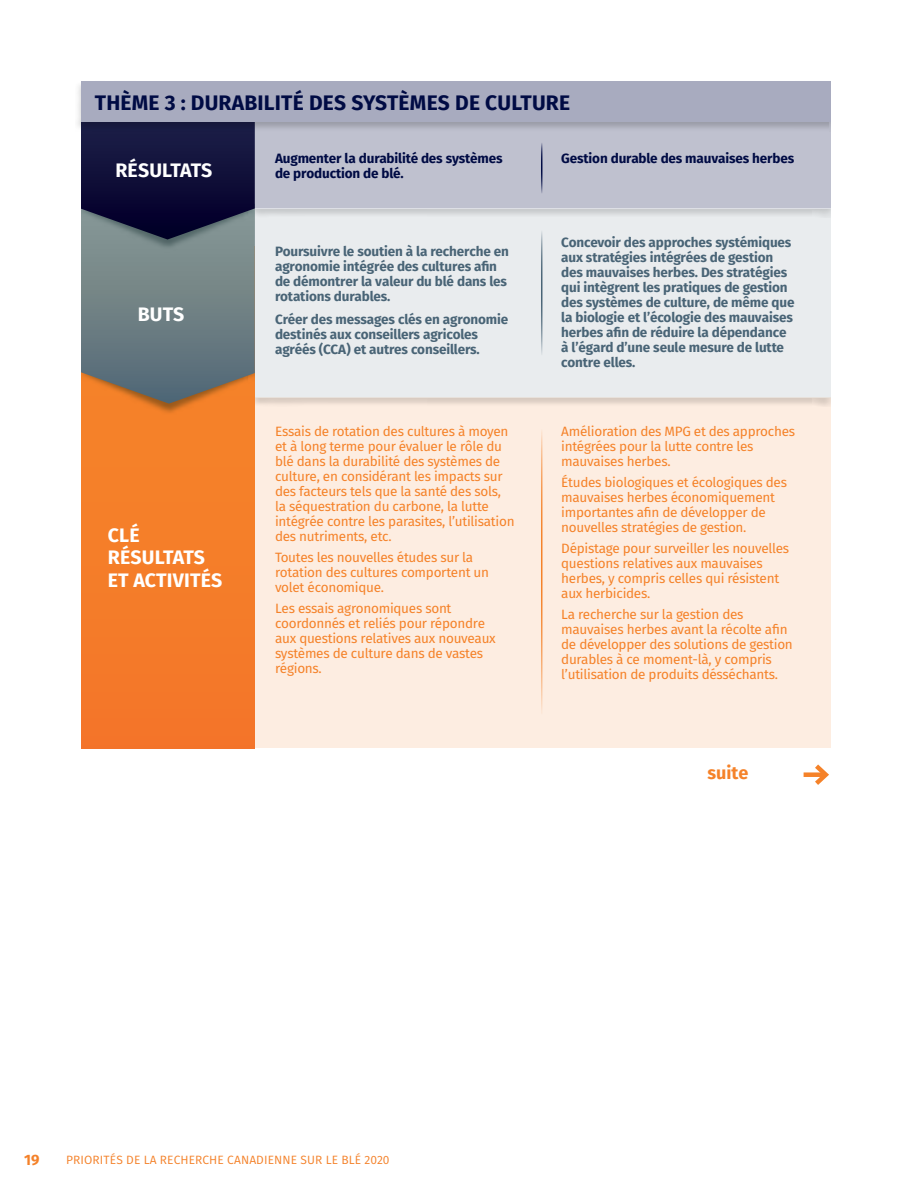
<style>
.page{position:relative;width:918px;height:1188px;background:#fff}
.page>*{position:absolute;margin:0;border:0;box-sizing:border-box;transform-origin:0 0}
.t1{font:700 21px "Fira Sans";letter-spacing:.01em;color:#000b44}
.t2{font:700 19.5px/22.5px "Fira Sans";letter-spacing:.01em;color:#fff}
.t3{font:700 18px "Fira Sans";color:#f58229}
.t4{font:700 15px "Fira Sans";color:#f48129}
.KeyResults-Orange_bu{font:13.5px/15px "Fira Sans";letter-spacing:-.02em;color:#f58229}
.Goal-Grey{font:700 13.5px/15px "Fira Sans";letter-spacing:-.01em;color:#496476}
.Outcome-Purple{font:700 13.5px/15px "Fira Sans";letter-spacing:-.01em;color:#000b44}
.t5{font:12px "Fira Sans";letter-spacing:.01em;color:#f48129}
</style>
<div class="page">
<div style="left:253px;top:397px;width:578px;height:351px;background:#fdede1"></div>
<div style="left:250px;top:208px;width:586px;height:199px;background:#000;opacity:.5"></div>
<div style="left:253px;top:208px;width:578px;height:189px;background:#e9ecee"></div>
<div style="left:250px;top:81px;width:586px;height:137px;background:#000;opacity:.5"></div>
<div style="left:255px;top:132px;width:576px;height:76px;background:#bfc1cf"></div>
<div style="left:81px;top:246px;width:174px;height:502px;background:#f47d29"></div>
<svg style="left:81px;top:132px;width:174px;height:272px;background:#545965"></svg>
<div style="left:804px;top:772px;width:22px;height:5px;background:#f58229"></div>
<svg style="left:810px;top:764px;width:19px;height:21px"></svg>
<hr style="left:541px;top:142px;width:1px;height:52px;background:#000b44">
<hr style="left:541px;top:229px;width:1px;height:126px;background:#496476">
<hr style="left:541px;top:427px;width:1px;height:287px;background:#f58229">
<div style="left:75px;top:80px;width:762px;height:52px;background:#000;opacity:.3"></div>
<div style="left:81px;top:81px;width:750px;height:40px;background:#a8abbf"></div>
<div style="left:831px;top:80px;width:87px;height:838px;background:#fff"></div>
<p class="t1" style="left:95px;top:88px;width:477px">THÈME 3 : DURABILITÉ DES SYSTÈMES DE CULTURE</p>
<p class="t2" style="left:115px;top:159px;width:99px">RÉSULTATS</p>
<p class="t2" style="left:138px;top:303px;width:48px">BUTS</p>
<p class="t2" style="left:108px;top:524px;width:116px">CLÉ<br>RÉSULTATS<br>ET ACTIVITÉS</p>
<p class="Outcome-Purple" style="left:275px;top:150px;width:229px">Augmenter la durabilité des systèmes de production de blé.</p>
<p class="Outcome-Purple" style="left:561px;top:150px;width:235px">Gestion durable des mauvaises herbes</p>
<p class="Goal-Grey" style="left:275px;top:244px;width:235px">Poursuivre le soutien à la recherche en agronomie intégrée des cultures afin de démontrer la valeur du blé dans les rotations durables.</p>
<p class="Goal-Grey" style="left:275px;top:312px;width:235px">Créer des messages clés en agronomie destinés aux conseillers agricoles agréés (CCA) et autres conseillers.</p>
<p class="KeyResults-Orange_bu" style="left:275px;top:424px;width:241px">Essais de rotation des cultures à moyen et à long terme pour évaluer le rôle du blé dans la durabilité des systèmes de culture, en considérant les impacts sur des facteurs tels que la santé des sols, la séquestration du carbone, la lutte intégrée contre les parasites, l’utilisation des nutriments, etc.</p>
<p class="KeyResults-Orange_bu" style="left:275px;top:550px;width:215px">Toutes les nouvelles études sur la rotation des cultures comportent un volet économique.</p>
<p class="KeyResults-Orange_bu" style="left:275px;top:601px;width:222px">Les essais agronomiques sont coordonnés et reliés pour répondre aux questions relatives aux nouveaux systèmes de culture dans de vastes régions.</p>
<p class="Goal-Grey" style="left:561px;top:235px;width:235px">Concevoir des approches systémiques aux stratégies intégrées de gestion des mauvaises herbes. Des stratégies qui intègrent les pratiques de gestion des systèmes de culture, de même que la biologie et l’écologie des mauvaises herbes afin de réduire la dépendance à l’égard d’une seule mesure de lutte contre elles.</p>
<p class="KeyResults-Orange_bu" style="left:561px;top:424px;width:235px">Amélioration des MPG et des approches intégrées pour la lutte contre les mauvaises herbes.</p>
<p class="KeyResults-Orange_bu" style="left:561px;top:475px;width:227px">Études biologiques et écologiques des mauvaises herbes économiquement importantes afin de développer de nouvelles stratégies de gestion.</p>
<p class="KeyResults-Orange_bu" style="left:561px;top:541px;width:230px">Dépistage pour surveiller les nouvelles questions relatives aux mauvaises herbes, y compris celles qui résistent aux herbicides.</p>
<p class="KeyResults-Orange_bu" style="left:561px;top:607px;width:233px">La recherche sur la gestion des mauvaises herbes avant la récolte afin de développer des solutions de gestion durables à ce moment-là, y compris l’utilisation de produits désséchants.</p>
<p class="t3" style="left:708px;top:760px;width:42px">suite</p>
<p class="t4" style="left:24px;top:1149px;width:17px">19</p>
<p class="t5" style="left:66px;top:1151px;width:325px">PRIORITÉS DE LA RECHERCHE CANADIENNE SUR LE BLÉ 2020</p>
</div>
